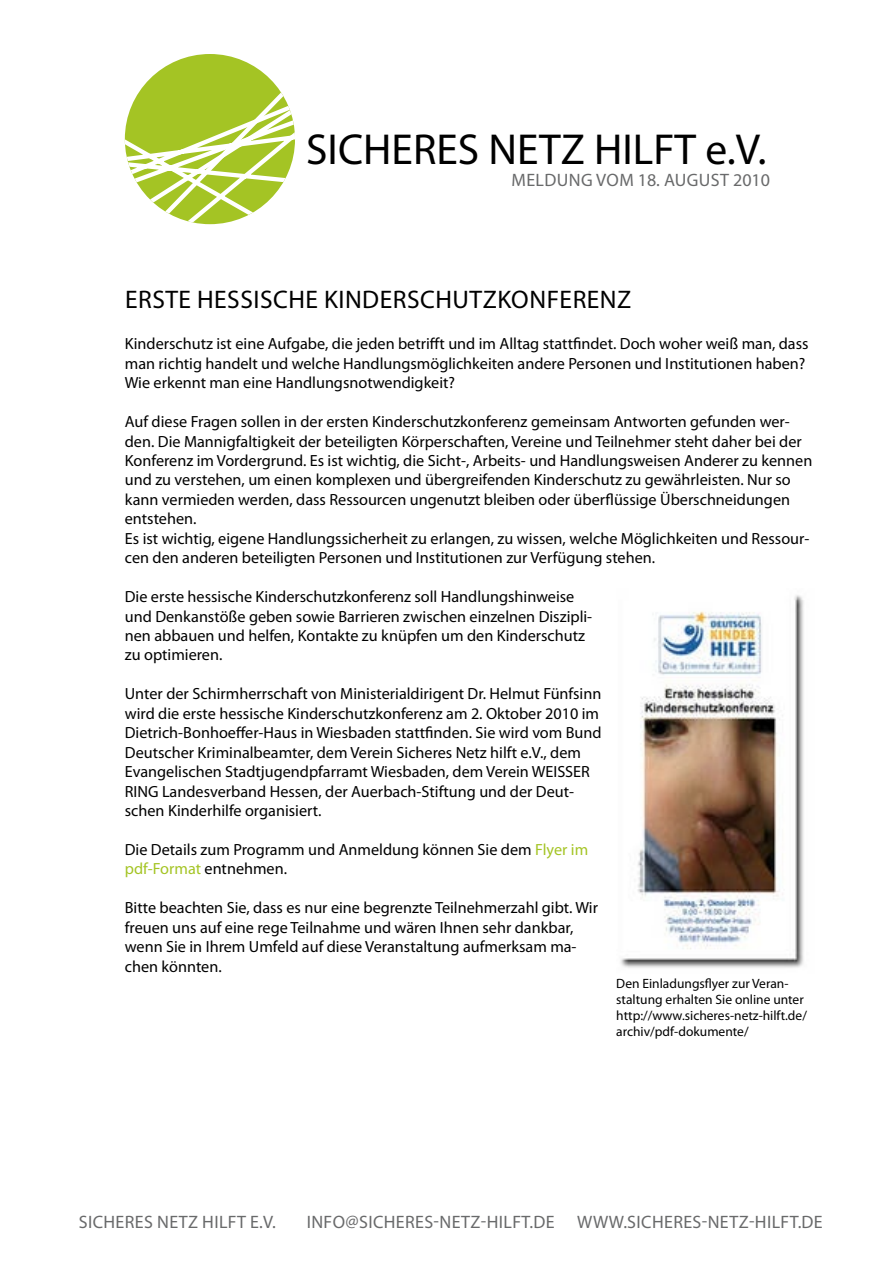
<style>
.page{position:relative;width:893px;height:1263px;background:#fff}
.page>*{position:absolute;margin:0;border:0;box-sizing:border-box;transform-origin:0 0}
.t1{font:43.5px "Myriad Pro";color:#000}
.t2{font:25.5px "Myriad Pro";letter-spacing:.02em;color:#000}
.t3{font:18px "Myriad Pro";letter-spacing:.02em;color:#696a6b}
.t4{font:16.2px/19.5px "Myriad Pro";color:#000}
.t5{font:13.5px/16.2px "Myriad Pro";color:#000}
.s1{color:#a4c424}
</style>
<div class="page">
<svg style="left:125px;top:54px;width:170px;height:170px"></svg>
<img style="left:620px;top:595px;width:184px;height:373px">
<h1 class="t1" style="left:306px;top:123px;width:22px">SICH</h1>
<h1 class="t1" style="left:392px;top:123px;width:376px">ERES NETZ HI LFT e.V.</h1>
<p class="t3" style="left:512px;top:169px;width:46px">MELDUN</p>
<p class="t3" style="left:581px;top:169px;width:190px">G VOM 18. August 2010</p>
<h2 class="t2" style="left:125px;top:284px;width:508px">Erste hessische Kinderschutzkonferenz</h2>
<p class="t4" style="left:125px;top:334px;width:685px">Kinderschutz ist eine Aufgabe, die jeden betrifft und im Alltag stattfindet. Doch woher weiß man, dass man richtig handelt und welche Handlungsmöglichkeiten andere Personen und I nstitutionen haben?<br>Wie erkennt man eine Handlungsnotwendigkeit?</p>
<p class="t4" style="left:125px;top:412px;width:689px">Auf diese Fragen sollen in der ersten Kinderschutzkonferenz gemeinsam Antworten gefunden wer&shy;den. Die Mannigfaltigkeit der beteiligten Körperschaften, Vereine und Teilnehmer steht daher bei der Konferenz im Vordergrund. Es ist wichtig, die Sicht-, Arbeits- und Handlungsweisen Anderer zu kennen und zu verstehen, um einen komplexen und übergreifenden Kinderschutz zu gewährleisten. Nur so kann vermieden werden, dass Ressourcen ungenutzt bleiben oder überflüssige Überschneidungen entstehen.<br>Es ist wichtig, eigene Handlungssicherheit zu erlangen, zu wissen, welche Möglichkeiten und Ressour&shy;cen den anderen beteiligten Personen und I nstitutionen zur Verfügung stehen.</p>
<p class="t4" style="left:125px;top:587px;width:469px">Die erste hessische Kinderschutzkonferenz soll Handlungshinweise und Denkanstöße geben sowie Barrieren zwischen einzelnen Diszipli&shy;nen abbauen und helfen, Kontakte zu knüpfen um den Kinderschutz zu optimieren.</p>
<p class="t4" style="left:125px;top:684px;width:478px">Unter der Schirmherrschaft von Ministerialdirigent Dr. Helmut Fünfsinn wird die erste hessische Kinderschutzkonferenz am 2. Oktober 2010 im Dietrich-Bonhoeffer-Haus in Wiesbaden stattfinden. Sie wird vom Bund Deutscher Kriminalbeamter, dem Verein Sicheres Netz hilft e.V., dem Evangelischen Stadtjugendpfarramt Wiesbaden, dem Verein WEISSER RING Landesverband Hessen, der Auerbach-Stiftung und der Deut&shy;schen Kinderhilfe organisiert.</p>
<p class="t4" style="left:125px;top:839px;width:465px">Die Details zum Programm und Anmeldung können Sie dem <span class="s1">Flyer im pdf-Format</span> entnehmen.</p>
<p class="t4" style="left:125px;top:898px;width:475px">Bitte beachten Sie, dass es nur eine begrenzte Teilnehmerzahl gibt. Wir freuen uns auf eine rege Teilnahme und wären I hnen sehr dankbar, wenn Sie in I hrem Umfeld auf diese Veranstaltung aufmerksam ma&shy;chen könnten.</p>
<p class="t5" style="left:616px;top:975px;width:192px">Den Einladungsflyer zur Veran&shy;staltung erhalten Sie online unter http://www.sicheres-netz-hilft.de/ archiv/pdf-dokumente/</p>
<p class="t3" style="left:79px;top:1210px;width:10px">SICH</p>
<p class="t3" style="left:116px;top:1210px;width:162px">ERES NETZ HI LFT e.V.</p>
<p class="t3" style="left:307px;top:1210px;width:247px">info@sicheres-netz-hilft.de</p>
<p class="t3" style="left:577px;top:1210px;width:17px">www</p>
<p class="t3" style="left:623px;top:1210px;width:199px">.sicheres-netz-hilft.de</p>
</div>
